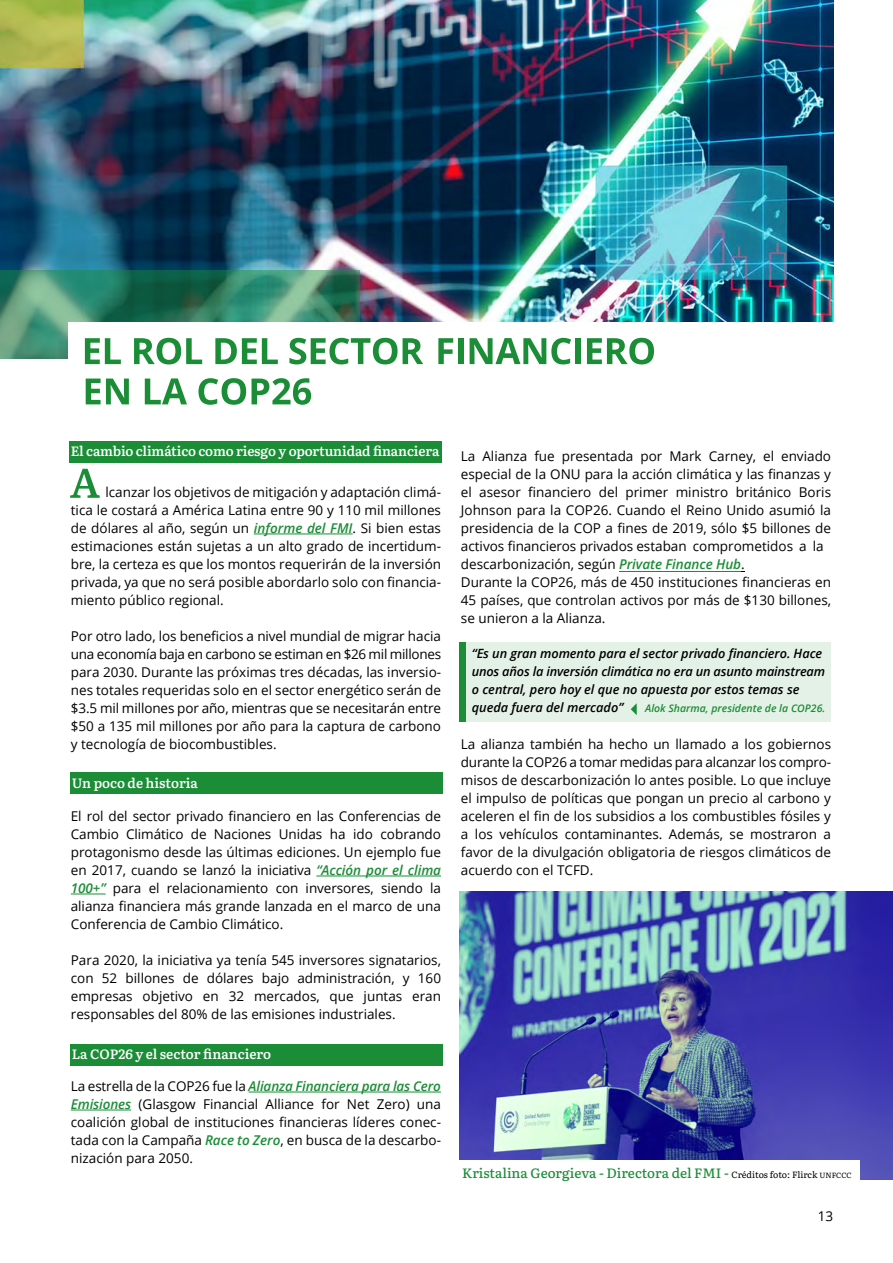
<style>
.page{position:relative;width:893px;height:1263px;background:#fff}
.page>*{position:absolute;margin:0;border:0;box-sizing:border-box;transform-origin:0 0}
.t1{font:13.5px/18px "Open Sans";color:#000;text-align:justify}
.t2{font:600 13.5px "Literata";letter-spacing:-.01em;color:#fff}
.t3{font:500 13.5px "Literata";color:#1b8d37}
.t4{font:italic 600 12.75px/18px "Open Sans";letter-spacing:-.005em;color:#000}
.t5{font:italic 600 10.5px "Open Sans";color:#1b8d37}
.s1{font-weight:600;font-style:italic;color:#1b8d37}
.s2{font-weight:400;font-size:9px;color:#000}
.s3{font-weight:400;font-size:7.5px;color:#000}
</style>
<div class="page">
<img style="left:0;top:0;width:833px;height:322px">
<svg style="left:0;top:270px;width:359px;height:88px;background:#3c876b"></svg>
<div style="left:68px;top:322px;width:770px;height:94px;background:#fff"></div>
<svg style="left:86px;top:379px;width:43px;height:25px"></svg>
<svg style="left:145px;top:378px;width:42px;height:26px"></svg>
<svg style="left:198px;top:378px;width:48px;height:27px"></svg>
<svg style="left:252px;top:378px;width:59px;height:27px"></svg>
<svg style="left:85px;top:338px;width:36px;height:26px"></svg>
<svg style="left:134px;top:338px;width:68px;height:26px"></svg>
<svg style="left:215px;top:338px;width:63px;height:26px"></svg>
<svg style="left:289px;top:338px;width:134px;height:26px"></svg>
<svg style="left:438px;top:338px;width:15px;height:26px"></svg>
<div style="left:458px;top:338px;width:5px;height:26px;background:#1b8d37"></div>
<svg style="left:470px;top:338px;width:101px;height:26px"></svg>
<div style="left:575px;top:338px;width:6px;height:26px;background:#1b8d37"></div>
<svg style="left:587px;top:338px;width:67px;height:26px"></svg>
<div style="left:70px;top:441px;width:372px;height:21px;background:#1b8d37"></div>
<hr style="left:254px;top:534px;width:99px;height:1px;background:#1b8d37">
<div style="left:71px;top:772px;width:372px;height:22px;background:#1b8d37"></div>
<hr style="left:316px;top:876px;width:125px;height:1px;background:#1b8d37">
<hr style="left:71px;top:894px;width:35px;height:1px;background:#1b8d37">
<div style="left:71px;top:1044px;width:372px;height:21px;background:#1b8d37"></div>
<hr style="left:249px;top:1092px;width:192px;height:1px;background:#1b8d37">
<hr style="left:71px;top:1110px;width:60px;height:1px;background:#1b8d37">
<svg style="left:70px;top:469px;width:30px;height:29px"></svg>
<img style="left:460px;top:891px;width:433px;height:288px">
<div style="left:461px;top:642px;width:369px;height:80px;background:#e4f1e7"></div>
<div style="left:460px;top:642px;width:6px;height:80px;background:#1b8d37"></div>
<svg style="left:631px;top:703px;width:6px;height:12px"></svg>
<div style="left:459px;top:1160px;width:401px;height:34px;background:#fff"></div>
<hr style="left:619px;top:571px;width:122px;height:1px;background:#1b8d37">
<p class="t2" style="left:71px;top:440px;width:370px">El cambio climático como riesgo y oportunidad financiera</p>
<p class="t1" style="left:71px;top:483px;width:372px;text-indent:35px">lcanzar los objetivos de mitigación y adaptación climá&shy;tica le costará a América Latina entre 90 y 110 mil millones de dólares al año, según un <span class="s1">informe del FMI</span>. Si bien estas estimaciones están sujetas a un alto grado de incertidum&shy;bre, la certeza es que los montos requerirán de la inversión privada, ya que no será posible abordarlo solo con financia&shy;miento público regional.</p>
<p class="t1" style="left:71px;top:627px;width:372px">Por otro lado, los beneficios a nivel mundial de migrar hacia una economía baja en carbono se estiman en $26 mil millones para 2030. Durante las próximas tres décadas, las inversio&shy;nes totales requeridas solo en el sector energético serán de $3.5 mil millones por año, mientras que se necesitarán entre $50 a 135 mil millones por año para la captura de carbono y tecnología de biocombustibles.</p>
<p class="t2" style="left:72px;top:772px;width:128px">Un poco de historia</p>
<p class="t1" style="left:71px;top:807px;width:372px">El rol del sector privado financiero en las Conferencias de Cambio Climático de Naciones Unidas ha ido cobrando protagonismo desde las últimas ediciones. Un ejemplo fue en 2017, cuando se lanzó la iniciativa <span class="s1">“Acción por el clima 100+”</span> para el relacionamiento con inversores, siendo la alianza financiera más grande lanzada en el marco de una Conferencia de Cambio Climático.</p>
<p class="t1" style="left:71px;top:951px;width:372px">Para 2020, la iniciativa ya tenía 545 inversores signatarios, con 52 billones de dólares bajo administración, y 160 empresas objetivo en 32 mercados, que juntas eran responsables del 80% de las emisiones industriales.</p>
<p class="t2" style="left:72px;top:1043px;width:201px">La COP26 y el sector financiero</p>
<p class="t1" style="left:71px;top:1077px;width:372px">La estrella de la COP26 fue la <span class="s1">Alianza Financiera para las Cero Emisiones</span> (Glasgow Financial Alliance for Net Zero) una coalición global de instituciones financieras líderes conec&shy;tada con la Campaña <span class="s1">Race to Zero</span>, en busca de la descarbo&shy;nización para 2050.</p>
<p class="t1" style="left:461px;top:447px;width:372px;text-align:left">La Alianza fue presentada por Mark Carney, el enviado especial de la ONU para la acción climática y las finanzas y el asesor financiero del primer ministro británico Boris Johnson para la COP26. Cuando el Reino Unido asumió la presidencia de la COP a fines de 2019, sólo $5 billones de activos financieros privados estaban comprometidos a la descarbonización, según <span class="s1">Private Finance Hub</span>.<br>Durante la COP26, más de 450 instituciones financieras en 45 países, que controlan activos por más de $130 billones, se unieron a la Alianza.</p>
<p class="t4" style="left:472px;top:644px;width:355px">“Es un gran momento para el sector privado financiero. Hace unos años la inversión climática no era un asunto mainstream o central, pero hoy el que no apuesta por estos temas se queda fuera del mercado”</p>
<p class="t5" style="left:645px;top:701px;width:182px">Alok Sharma, presidente de la COP26.</p>
<p class="t1" style="left:461px;top:735px;width:372px">La alianza también ha hecho un llamado a los gobiernos durante la COP26 a tomar medidas para alcanzar los compro&shy;misos de descarbonización lo antes posible. Lo que incluye el impulso de políticas que pongan un precio al carbono y aceleren el fin de los subsidios a los combustibles fósiles y a los vehículos contaminantes. Además, se mostraron a favor de la divulgación obligatoria de riesgos climáticos de acuerdo con el TCFD.</p>
<p class="t3" style="left:462px;top:1163px;width:391px">Kristalina Georgieva - Directora del FMI - <span class="s2">Créditos foto: Flirck</span> <span class="s3">UNFCCC</span></p>
<p class="t1" style="left:818px;top:1207px;width:17px">13</p>
</div>
